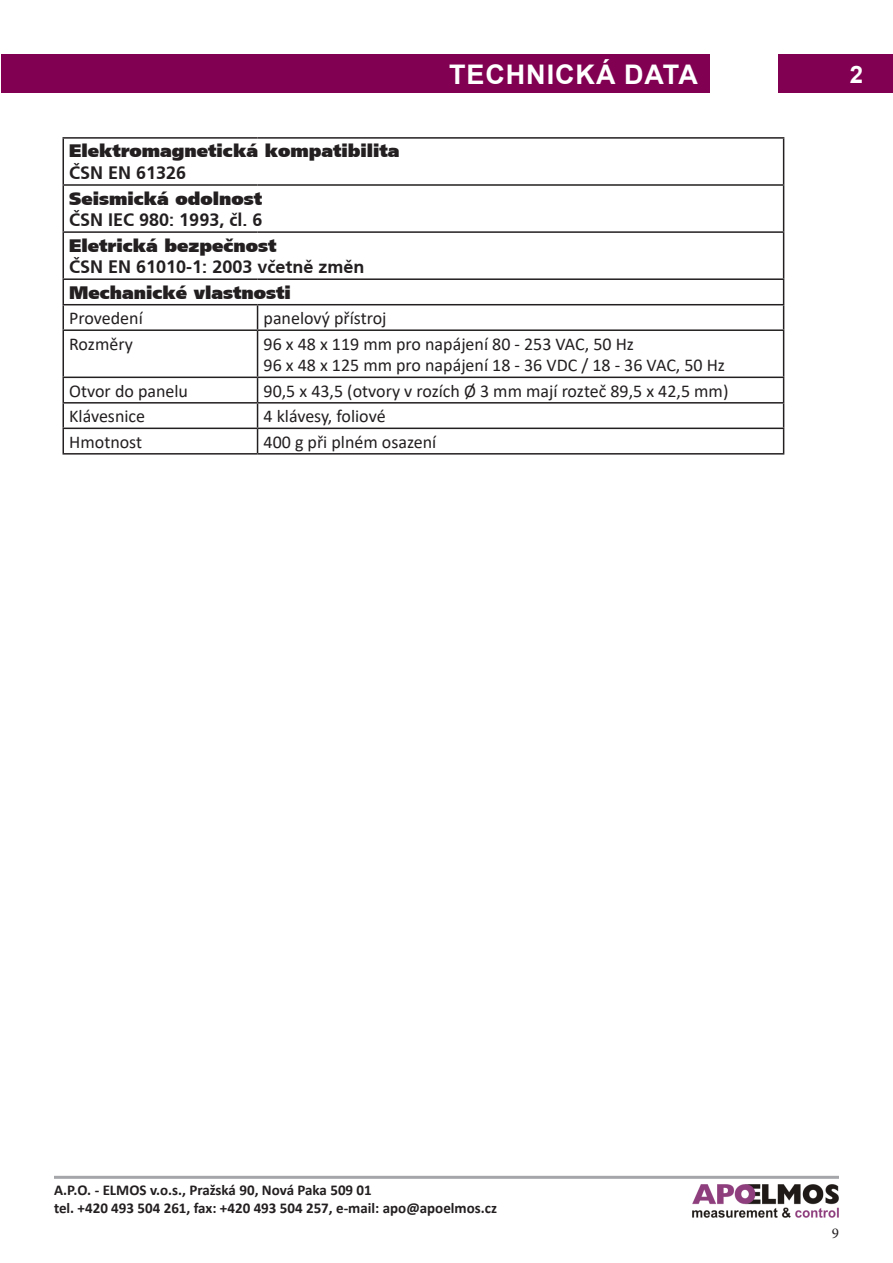
<style>
.page{position:relative;width:893px;height:1263px;background:#fff}
.page>*{position:absolute;margin:0;border:0;box-sizing:border-box;transform-origin:0 0}
.t1{font:700 27px "Arial";letter-spacing:.035em;color:#fff}
.t2{font:700 24px "Arial";color:#fff}
.t3{font:18px "Calibri";color:#231f20}
.t4{font:900 18px "Frutiger CE";color:#231f20}
.t5{font:700 18px "Frutiger CE";color:#231f20}
.t6{font:700 15px/18px "Calibri";color:#231f20}
.t7{font:15px "Minion Pro";color:#231f20}
</style>
<div class="page">
<img style="left:692px;top:1185px;width:147px;height:32px">
<hr style="left:54px;top:1176px;width:785px;height:3px;background:#a5a6aa">
<div style="left:778px;top:54px;width:115px;height:38px;background:#820052"></div>
<div style="left:1px;top:54px;width:709px;height:38px;background:#820052"></div>
<hr style="left:63px;top:137px;width:195px;height:2px;background:#231f20">
<hr style="left:63px;top:139px;width:1px;height:45px;background:#231f20">
<hr style="left:258px;top:137px;width:526px;height:2px;background:#231f20">
<hr style="left:783px;top:139px;width:1px;height:45px;background:#231f20">
<hr style="left:63px;top:184px;width:195px;height:2px;background:#231f20">
<hr style="left:63px;top:186px;width:1px;height:45px;background:#231f20">
<hr style="left:258px;top:184px;width:526px;height:2px;background:#231f20">
<hr style="left:783px;top:186px;width:1px;height:45px;background:#231f20">
<hr style="left:63px;top:231px;width:195px;height:2px;background:#231f20">
<hr style="left:63px;top:233px;width:1px;height:45px;background:#231f20">
<hr style="left:258px;top:231px;width:526px;height:2px;background:#231f20">
<hr style="left:783px;top:233px;width:1px;height:45px;background:#231f20">
<hr style="left:63px;top:278px;width:195px;height:2px;background:#231f20">
<hr style="left:258px;top:278px;width:526px;height:2px;background:#231f20">
<hr style="left:63px;top:304px;width:195px;height:1px;background:#231f20">
<svg style="left:63px;top:280px;width:1px;height:49px"></svg>
<hr style="left:258px;top:304px;width:526px;height:1px;background:#231f20">
<svg style="left:257px;top:305px;width:1px;height:24px"></svg>
<svg style="left:783px;top:280px;width:1px;height:49px"></svg>
<hr style="left:63px;top:329px;width:195px;height:2px;background:#231f20">
<hr style="left:63px;top:331px;width:1px;height:46px;background:#231f20">
<hr style="left:258px;top:329px;width:526px;height:2px;background:#231f20">
<hr style="left:257px;top:331px;width:1px;height:46px;background:#231f20">
<hr style="left:783px;top:331px;width:1px;height:46px;background:#231f20">
<hr style="left:63px;top:377px;width:195px;height:1px;background:#231f20">
<hr style="left:258px;top:377px;width:526px;height:1px;background:#231f20">
<hr style="left:63px;top:402px;width:195px;height:2px;background:#231f20">
<hr style="left:258px;top:402px;width:526px;height:2px;background:#231f20">
<hr style="left:63px;top:428px;width:195px;height:1px;background:#231f20">
<svg style="left:63px;top:378px;width:1px;height:75px"></svg>
<hr style="left:258px;top:428px;width:526px;height:1px;background:#231f20">
<svg style="left:257px;top:378px;width:1px;height:75px"></svg>
<svg style="left:783px;top:378px;width:1px;height:75px"></svg>
<hr style="left:63px;top:453px;width:195px;height:2px;background:#231f20">
<hr style="left:258px;top:453px;width:526px;height:2px;background:#231f20">
<p class="t1" style="left:449px;top:55px;width:250px">TECHNICKÁ DATA</p>
<p class="t2" style="left:850px;top:57px;width:15px">2</p>
<p class="t4" style="left:69px;top:140px;width:332px">Elektromagnetická kompatibilita</p>
<p class="t5" style="left:69px;top:162px;width:119px">ČSN EN 61326</p>
<p class="t4" style="left:69px;top:187px;width:195px">Seismická odolnost</p>
<p class="t5" style="left:69px;top:209px;width:195px">ČSN IEC 980: 1993, čl. 6</p>
<p class="t4" style="left:69px;top:234px;width:209px">Eletrická bezpečnost</p>
<p class="t5" style="left:69px;top:256px;width:297px">ČSN EN 61010-1: 2003 včetně změn</p>
<p class="t4" style="left:69px;top:281px;width:223px">Mechanické vlastnosti</p>
<p class="t3" style="left:69px;top:306px;width:75px">Provedení</p>
<p class="t3" style="left:264px;top:306px;width:124px">panelový přístroj</p>
<p class="t3" style="left:69px;top:331px;width:65px">Rozměry</p>
<p class="t3" style="left:264px;top:331px;width:372px">96 x 48 x 119 mm pro napájení 80 - 253 VAC, 50 Hz</p>
<p class="t3" style="left:264px;top:353px;width:463px">96 x 48 x 125 mm pro napájení 18 - 36 VDC / 18 - 36 VAC, 50 Hz</p>
<p class="t3" style="left:69px;top:378px;width:120px">Otvor do panelu</p>
<p class="t3" style="left:264px;top:378px;width:466px">90,5 x 43,5 (otvory v rozích Ø 3 mm mají rozteč 89,5 x 42,5 mm)</p>
<p class="t3" style="left:69px;top:404px;width:77px">Klávesnice</p>
<p class="t3" style="left:264px;top:404px;width:124px">4 klávesy, foliové</p>
<p class="t3" style="left:69px;top:429px;width:74px">Hmotnost</p>
<p class="t3" style="left:264px;top:429px;width:174px">400 g při plném osazení</p>
<p class="t6" style="left:54px;top:1181px;width:445px">A.P.O. - ELMOS v.o.s., Pražská 90, Nová Paka 509 01<br>tel. +420 493 504 261, fax: +420 493 504 257, e-mail: apo@apoelmos.cz</p>
<p class="t7" style="left:832px;top:1223px;width:9px">9</p>
</div>
